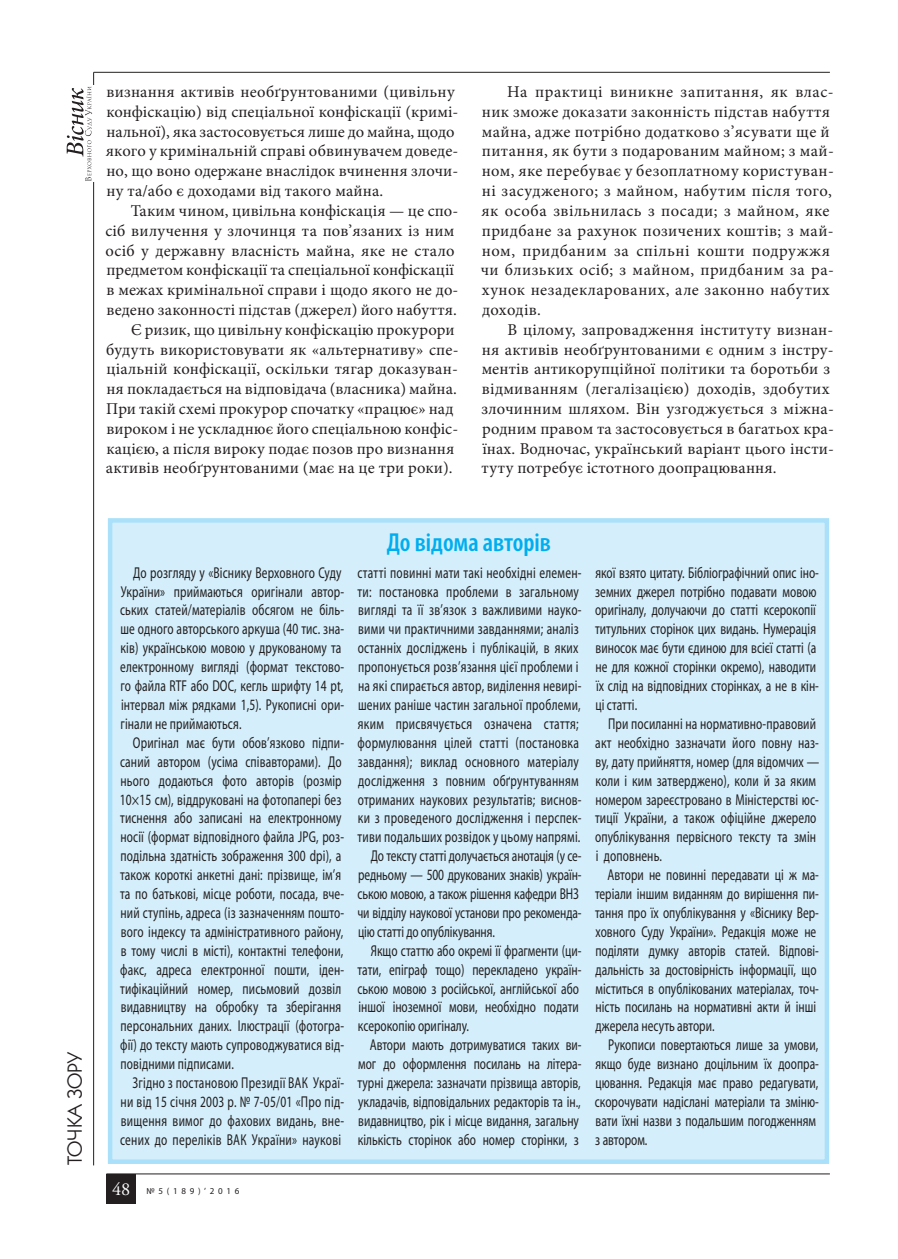
<style>
.page{position:relative;width:898px;height:1259px;background:#fff}
.page>*{position:absolute;margin:0;border:0;box-sizing:border-box;transform-origin:0 0}
.t1{font:600 condensed 26.1px "Myriad Pro";color:#00aeef}
.t2{font:20.7px "Kabel C";color:#231f20}
.t3{font:18.3px "Adobe Garamond Pro";color:#fff}
.t4{font:16.5px/19.8px "Minion Pro";letter-spacing:.01em;color:#231f20}
.t5{font:semi-condensed 15.75px/18.9px "Myriad Pro";letter-spacing:.01em;color:#231f20;scale:.79 1}
.t6{font:semi-condensed 15.75px "Myriad Pro";letter-spacing:-.01em;color:#231f20;scale:.79 1}
.t7{font:9px "Myriad Pro";letter-spacing:.41em;color:#231f20}
</style>
<div class="page">
<hr style="left:94px;top:72px;width:735px;height:1px;background:#231f20">
<hr style="left:93px;top:72px;width:1px;height:1093px;background:#231f20">
<hr style="left:106px;top:1173px;width:723px;height:1px;background:#231f20">
<div style="left:106px;top:1174px;width:30px;height:29px;background:#231f20"></div>
<div style="left:84px;top:85px;width:12px;height:97px;background:#fff"></div>
<svg style="left:67px;top:86px;width:25px;height:95px"></svg>
<div style="left:110px;top:520px;width:716px;height:641px;background:#d4effb"></div>
<div style="left:108px;top:518px;width:720px;height:646px;border:4px solid #aae0f9"></div>
<h2 class="t2" style="left:63px;top:1165px;width:116px;rotate:-90deg">Точка зору</h2>
<p class="t4" style="left:106px;top:82px;width:354px">визнання активів необґрунтованими (цивільну конфіскацію) від спеціальної конфіскації (кримі&shy;нальної), яка застосовується лише до майна, щодо якого у кримінальній справі обвинувачем доведе&shy;но, що воно одержане внаслідок вчинення злочи&shy;ну та/або є доходами від такого майна.</p>
<p class="t4" style="left:131px;top:201px;width:329px">Таким чином, цивільна конфіскація — це спо-</p>
<p class="t4" style="left:105px;top:221px;width:350px">сіб вилучення у злочинця та пов’язаних із ним</p>
<p class="t4" style="left:106px;top:240px;width:350px">осіб у державну власність майна, яке не стало</p>
<p class="t4" style="left:106px;top:260px;width:349px">предметом конфіскації та спеціальної конфіскації</p>
<p class="t4" style="left:106px;top:280px;width:353px">в межах кримінальної справи і щодо якого не до-</p>
<p class="t4" style="left:106px;top:300px;width:352px">ведено законності підстав (джерел) його набуття.</p>
<p class="t4" style="left:131px;top:320px;width:324px">Є ризик, що цивільну конфіскацію прокурори</p>
<p class="t4" style="left:106px;top:339px;width:354px">будуть використовувати як «альтернативу» спе-</p>
<p class="t4" style="left:106px;top:359px;width:353px">ціальній конфіскації, оскільки тягар доказуван-</p>
<p class="t4" style="left:106px;top:379px;width:352px">ня покладається на відповідача (власника) майна.</p>
<p class="t4" style="left:106px;top:399px;width:348px">При такій схемі прокурор спочатку «працює» над</p>
<p class="t4" style="left:106px;top:419px;width:353px">вироком і не ускладнює його спеціальною конфіс-</p>
<p class="t4" style="left:106px;top:438px;width:349px">кацією, а після вироку подає позов про визнання</p>
<p class="t4" style="left:106px;top:458px;width:348px">активів необґрунтованими (має на це три роки).</p>
<p class="t4" style="left:480px;top:82px;width:354px;text-indent:27px">На практиці виникне запитання, як влас&shy;ник зможе доказати законність підстав набуття майна, адже потрібно додатково з’ясувати ще й питання, як бути з подарованим майном; з май&shy;ном, яке перебуває у безоплатному користуван&shy;ні засудженого; з майном, набутим після того, як особа звільнилась з посади; з майном, яке придбане за рахунок позичених коштів; з май&shy;ном, придбаним за спільні кошти подружжя чи близьких осіб; з майном, придбаним за ра&shy;хунок незадекларованих, але законно набутих доходів.</p>
<p class="t4" style="left:481px;top:320px;width:354px;text-indent:26px">В цілому, запровадження інституту визнан&shy;ня активів необґрунтованими є одним з інстру&shy;ментів антикорупційної політики та боротьби з відмиванням (легалізацією) доходів, здобутих злочинним шляхом. Він узгоджується з міжна&shy;родним правом та застосовується в багатьох кра&shy;їнах. Водночас, український варіант цього інсти&shy;туту потребує істотного доопрацювання.</p>
<p class="t5" style="left:120px;top:563px;width:285px;text-indent:13px">До розгляду у «Віснику Верховного Суду України» приймаються оригінали автор&shy;ських статей/матеріалів обсягом не біль&shy;ше одного авторського аркуша (40 тис. зна&shy;ків) українською мовою у друкованому та електронному вигляді (формат текстово&shy;го файла RTF або DOC, кегль шрифту 14 pt, інтервал між рядками 1,5). Рукописні ори&shy;гінали не приймаються.</p>
<p class="t5" style="left:120px;top:733px;width:285px;text-indent:13px">Оригінал має бути обов’язково підпи&shy;саний автором (усіма співавторами). До нього додаються фото авторів (розмір 10×15 см), віддруковані на фотопапері без тиснення або записані на електронному носії (формат відповідного файла JPG, роз&shy;подільна здатність зображення 300 dpi), а також короткі анкетні дані: прізвище, ім’я та по батькові, місце роботи, посада, вче&shy;ний ступінь, адреса (із зазначенням пошто&shy;вого індексу та адміністративного району, в тому числі в місті), контактні телефони, факс, адреса електронної пошти, іден&shy;тифікаційний номер, письмовий дозвіл видавництву на обробку та зберігання персональних даних. Ілюстрації (фотогра&shy;фії) до тексту мають супроводжуватися від&shy;повідними підписами.</p>
<p class="t5" style="left:120px;top:1073px;width:285px;text-align:justify;text-indent:12px">Згідно з постановою Президії ВАК Украї&shy;ни від 15 січня 2003 р. № 7-05/01 «Про під&shy;вищення вимог до фахових видань, вне&shy;сених до переліків ВАК України» наукові</p>
<p class="t3" style="left:112px;top:1178px;width:20px">48</p>
<p class="t7" style="left:146px;top:1185px;width:94px">№5(189)’2016</p>
<h1 class="t1" style="left:386px;top:527px;width:166px">До відома авторів</h1>
<p class="t5" style="left:357px;top:563px;width:285px">статті повинні мати такі необхідні елемен-</p>
<p class="t5" style="left:357px;top:582px;width:281px">ти: постановка проблеми в загальному</p>
<p class="t5" style="left:358px;top:601px;width:284px">вигляді та її зв’язок з важливими науко-</p>
<p class="t5" style="left:358px;top:620px;width:281px">вими чи практичними завданнями; аналіз</p>
<p class="t5" style="left:357px;top:639px;width:281px">останніх досліджень і публікацій, в яких</p>
<p class="t5" style="left:358px;top:658px;width:281px">пропонується розв’язання цієї проблеми і</p>
<p class="t5" style="left:358px;top:676px;width:284px">на які спирається автор, виділення невирі-</p>
<p class="t5" style="left:358px;top:695px;width:283px">шених раніше частин загальної проблеми,</p>
<p class="t5" style="left:358px;top:714px;width:281px">яким присвячується означена стаття;</p>
<p class="t5" style="left:357px;top:733px;width:281px">формулювання цілей статті (постановка</p>
<p class="t5" style="left:357px;top:752px;width:281px">завдання); виклад основного матеріалу</p>
<p class="t5" style="left:358px;top:771px;width:280px">дослідження з повним обґрунтуванням</p>
<p class="t5" style="left:357px;top:790px;width:284px">отриманих наукових результатів; виснов-</p>
<p class="t5" style="left:358px;top:809px;width:284px">ки з проведеного дослідження і перспек-</p>
<p class="t5" style="left:357px;top:828px;width:283px">тиви подальших розвідок у цьому напрямі.</p>
<p class="t6" style="left:370px;top:847px;width:268px">До тексту статті долучається анотація (у се-</p>
<p class="t6" style="left:358px;top:866px;width:284px">редньому — 500 друкованих знаків) україн-</p>
<p class="t6" style="left:357px;top:885px;width:281px">ською мовою, а також рішення кафедри ВНЗ</p>
<p class="t6" style="left:357px;top:904px;width:285px">чи відділу наукової установи про рекоменда-</p>
<p class="t6" style="left:358px;top:923px;width:175px">цію статті до опублікування.</p>
<p class="t5" style="left:370px;top:941px;width:268px">Якщо статтю або окремі її фрагменти (ци-</p>
<p class="t5" style="left:357px;top:960px;width:285px">тати, епіграф тощо) перекладено україн-</p>
<p class="t5" style="left:357px;top:979px;width:282px">ською мовою з російської, англійської або</p>
<p class="t5" style="left:358px;top:998px;width:280px">іншої іноземної мови, необхідно подати</p>
<p class="t5" style="left:358px;top:1017px;width:142px">ксерокопію оригіналу.</p>
<p class="t5" style="left:369px;top:1036px;width:269px">Автори мають дотримуватися таких ви-</p>
<p class="t5" style="left:358px;top:1054px;width:284px">мог до оформлення посилань на літера-</p>
<p class="t5" style="left:357px;top:1073px;width:284px">турні джерела: зазначати прізвища авторів,</p>
<p class="t5" style="left:358px;top:1092px;width:283px">укладачів, відповідальних редакторів та ін.,</p>
<p class="t5" style="left:358px;top:1111px;width:281px">видавництво, рік і місце видання, загальну</p>
<p class="t5" style="left:358px;top:1130px;width:281px">кількість сторінок або номер сторінки, з</p>
<p class="t5" style="left:595px;top:563px;width:285px">якої взято цитату. Бібліографічний опис іно&shy;земних джерел потрібно подавати мовою оригіналу, долучаючи до статті ксерокопії титульних сторінок цих видань. Нумерація виносок має бути єдиною для всієї статті (а не для кожної сторінки окремо), наводити їх слід на відповідних сторінках, а не в кін&shy;ці статті.</p>
<p class="t5" style="left:595px;top:714px;width:285px;text-indent:13px">При посиланні на нормативно-правовий акт необхідно зазначати його повну наз&shy;ву, дату прийняття, номер (для відомчих — коли і ким затверджено), коли й за яким номером зареєстровано в Міністерстві юс&shy;тиції України, а також офіційне джерело опублікування первісного тексту та змін і доповнень.</p>
<p class="t5" style="left:595px;top:865px;width:285px;text-indent:13px">Автори не повинні передавати ці ж ма&shy;теріали іншим виданням до вирішення пи&shy;тання про їх опублікування у «Віснику Вер&shy;ховного Суду України». Редакція може не поділяти думку авторів статей. Відпові&shy;дальність за достовірність інформації, що міститься в опублікованих матеріалах, точ&shy;ність посилань на нормативні акти й інші джерела несуть автори.</p>
<p class="t5" style="left:594px;top:1036px;width:285px;text-indent:13px">Рукописи повертаються лише за умови, якщо буде визнано доцільним їх доопра&shy;цювання. Редакція має право редагувати, скорочувати надіслані матеріали та зміню&shy;вати їхні назви з подальшим погодженням з автором.</p>
</div>
